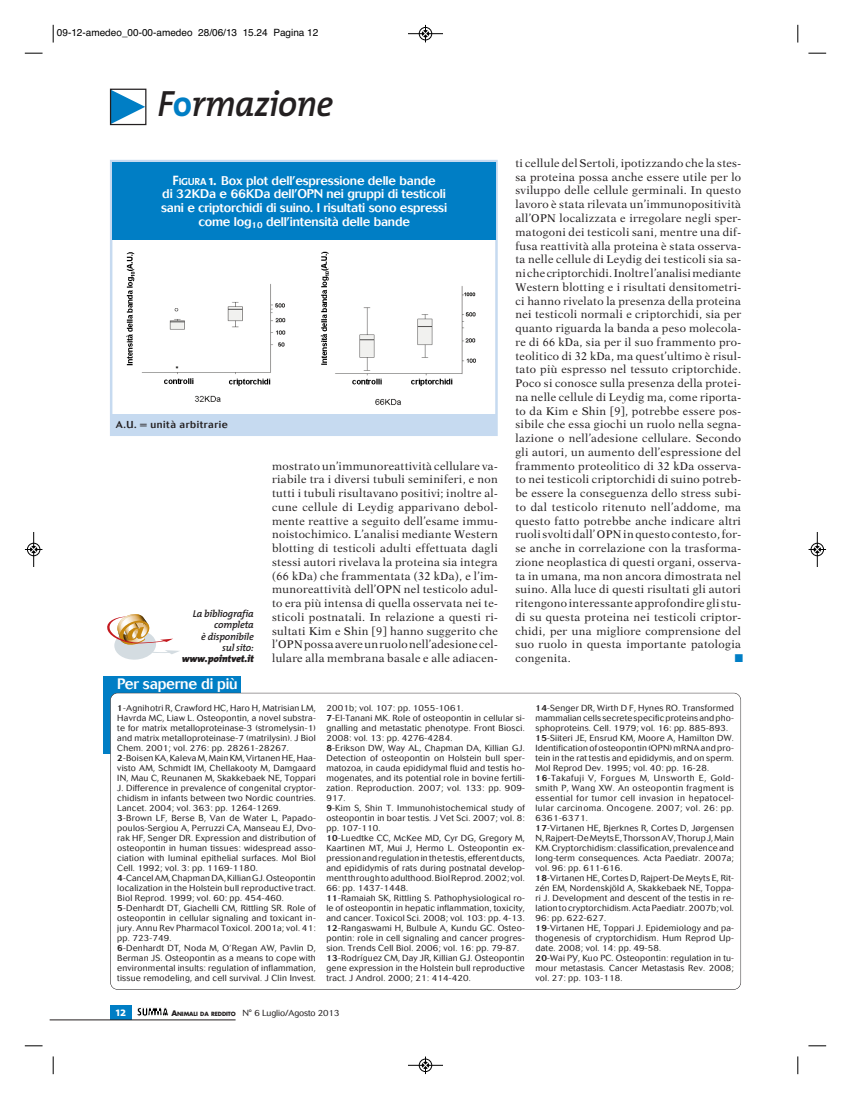
<style>
.page{position:relative;width:851px;height:1099px;background:#fff}
.page>*{position:absolute;margin:0;border:0;box-sizing:border-box;transform-origin:0 0}
.t1{font:italic 600 36.75px "The Mix";letter-spacing:-.02em;color:#231f20;scale:.95 1}
.t2{font:500 15px "Cosmos";letter-spacing:-.015em;color:#fff}
.t3{font:500 12.5px/13.8px "Cosmos";letter-spacing:-.015em;color:#fff;text-align:center}
.t4{font:700 12.5px "The Mix";color:#fff}
.t5{font:11.25px/13.8px "New Aster";letter-spacing:.03em;color:#231f20;text-align:justify}
.t6{font:11.25px "Zapf Dingbats";color:#007ec5}
.t7{font:10px "Helvetica";color:#000}
.t8{font:italic 600 10px/11.2px "The Mix";letter-spacing:-.02em;color:#231f20;text-align:right}
.t9{font:500 10px "Cosmos";letter-spacing:.06em;color:#231f20}
.t10{font:italic 900 10px "The Mix";letter-spacing:-.02em;color:#231f20}
.t11{font:300 8.75px/10px "Cosmos";letter-spacing:.025em;color:#231f20}
.t12{font:300 8.75px "Cosmos";letter-spacing:-.015em;color:#231f20}
.s1{font-weight:700;font-style:normal;color:#007ec5}
.s2{font-family:"The Mix";font-weight:700;font-size:13.75px}
.s3{font-family:"The Mix";font-weight:700;font-size:10.25px}
.s4{font-weight:500}
.s5{font-family:"Futura";font-weight:700;font-size:7.5px}
.s6{font-family:"Futura";font-weight:700;font-size:5.62px}
</style>
<div class="page">
<svg style="left:112px;top:91px;width:32px;height:32px"></svg>
<div style="left:110px;top:89px;width:36px;height:36px;border:1px solid #231f20"></div>
<div style="left:110px;top:1005px;width:21px;height:14px;background:#007ec5"></div>
<hr style="left:50px;top:1019px;width:185px;height:1px;background:#231f20">
<svg style="left:137px;top:1007px;width:31px;height:10px"></svg>
<div style="left:103px;top:676px;width:138px;height:78px;background:#007ec5"></div>
<div style="left:110px;top:693px;width:630px;height:296px;background:#fff;border-radius:7px"></div>
<svg style="left:107px;top:614px;width:72px;height:46px"></svg>
<img style="left:126px;top:251px;width:350px;height:154px">
<div style="left:110px;top:160px;width:387px;height:276px;border:2px solid #c6daf0"></div>
<div style="left:112px;top:162px;width:384px;height:78px;background:#007ec5"></div>
<div style="left:112px;top:414px;width:384px;height:21px;background:#c6daf0"></div>
<svg style="left:53px;top:25px;width:1px;height:18px"></svg>
<svg style="left:25px;top:53px;width:18px;height:1px"></svg>
<svg style="left:797px;top:25px;width:1px;height:18px"></svg>
<svg style="left:808px;top:53px;width:18px;height:1px"></svg>
<svg style="left:53px;top:1056px;width:1px;height:18px"></svg>
<svg style="left:25px;top:1045px;width:18px;height:1px"></svg>
<svg style="left:797px;top:1056px;width:1px;height:18px"></svg>
<svg style="left:808px;top:1045px;width:18px;height:1px"></svg>
<hr style="left:408px;top:33px;width:35px;height:1px;background:#000">
<div style="left:419px;top:27px;width:13px;height:13px;border:1px solid #000;border-radius:50%"></div>
<svg style="left:422px;top:25px;width:6px;height:17px"></svg>
<hr style="left:408px;top:1065px;width:35px;height:1px;background:#000">
<div style="left:419px;top:1058px;width:13px;height:13px;border:1px solid #000;border-radius:50%"></div>
<svg style="left:422px;top:1056px;width:6px;height:18px"></svg>
<hr style="left:33px;top:532px;width:1px;height:35px;background:#000">
<div style="left:27px;top:543px;width:13px;height:13px;border:1px solid #000;border-radius:50%"></div>
<svg style="left:25px;top:546px;width:17px;height:6px"></svg>
<hr style="left:817px;top:532px;width:1px;height:35px;background:#000">
<div style="left:810px;top:543px;width:13px;height:13px;border:1px solid #000;border-radius:50%"></div>
<svg style="left:808px;top:546px;width:17px;height:6px"></svg>
<p class="t7" style="left:57px;top:29px;width:263px">09-12-amedeo_00-00-amedeo 28/06/13 15.24 Pagina 12</p>
<h1 class="t1" style="left:157px;top:88px;width:187px">F<span class="s1">o</span>rmazione</h1>
<h3 class="t3" style="left:161px;top:174px;width:287px"><span class="s2">F</span><span class="s3">IGURA</span> <span class="s2">1.</span> Box plot dell’espressione delle bande<br>di 32KDa e 66KDa dell’OPN nei gruppi di testicoli sani e criptorchidi di suino. I risultati sono espressi come log<sub>10</sub> dell’intensità delle bande</h3>
<p class="t9" style="left:116px;top:420px;width:114px">A.U. = unità arbitrarie</p>
<p class="t8" style="left:193px;top:609px;width:63px">La bibliografia completa<br>è disponibile sul sito:</p>
<p class="t10" style="left:182px;top:654px;width:74px">www.pointvet.it</p>
<p class="t5" style="left:272px;top:459px;width:227px">mostrato un’immunoreattività cellulare va&shy;riabile tra i diversi tubuli seminiferi, e non tutti i tubuli risultavano positivi; inoltre al&shy;cune cellule di Leydig apparivano debol&shy;mente reattive a seguito dell’esame immu&shy;noistochimico. L’analisi mediante Western blotting di testicoli adulti effettuata dagli stessi autori rivelava la proteina sia integra (66 kDa) che frammentata (32 kDa), e l’im&shy;munoreattività dell’OPN nel testicolo adul&shy;to era più intensa di quella osservata nei te&shy;sticoli postnatali. In relazione a questi ri&shy;sultati Kim e Shin [9] hanno suggerito che l’OPN possa avere un ruolo nell’adesione cel&shy;lulare alla membrana basale e alle adiacen-</p>
<p class="t5" style="left:515px;top:157px;width:227px">ti cellule del Sertoli, ipotizzando che la stes&shy;sa proteina possa anche essere utile per lo sviluppo delle cellule germinali. In questo lavoro è stata rilevata un’immunopositività all’OPN localizzata e irregolare negli sper&shy;matogoni dei testicoli sani, mentre una dif&shy;fusa reattività alla proteina è stata osserva&shy;ta nelle cellule di Leydig dei testicoli sia sa&shy;ni che criptorchidi. Inoltre l’analisi mediante Western blotting e i risultati densitometri&shy;ci hanno rivelato la presenza della proteina nei testicoli normali e criptorchidi, sia per quanto riguarda la banda a peso molecola&shy;re di 66 kDa, sia per il suo frammento pro&shy;teolitico di 32 kDa, ma quest’ultimo è risul&shy;tato più espresso nel tessuto criptorchide.<br>Poco si conosce sulla presenza della protei&shy;na nelle cellule di Leydig ma, come riporta&shy;to da Kim e Shin [9], potrebbe essere pos&shy;sibile che essa giochi un ruolo nella segna&shy;lazione o nell’adesione cellulare. Secondo gli autori, un aumento dell’espressione del frammento proteolitico di 32 kDa osserva&shy;to nei testicoli criptorchidi di suino potreb&shy;be essere la conseguenza dello stress subi&shy;to dal testicolo ritenuto nell’addome, ma questo fatto potrebbe anche indicare altri ruoli svolti dall’ OPN in questo contesto, for&shy;se anche in correlazione con la trasforma&shy;zione neoplastica di questi organi, osserva&shy;ta in umana, ma non ancora dimostrata nel suino. Alla luce di questi risultati gli autori ritengono interessante approfondire gli stu&shy;di su questa proteina nei testicoli criptor&shy;chidi, per una migliore comprensione del suo ruolo in questa importante patologia congenita.</p>
<p class="t6" style="left:734px;top:651px;width:10px">■</p>
<h2 class="t2" style="left:117px;top:678px;width:122px">Per saperne di più</h2>
<p class="t11" style="left:117px;top:703px;width:200px"><span class="s4">1</span>-Agnihotri R, Crawford HC, Haro H, Matrisian LM, Havrda MC, Liaw L. Osteopontin, a novel substra&shy;te for matrix metalloproteinase-3 (stromelysin-1) and matrix metalloproteinase-7 (matrilysin). J Biol Chem. 2001; vol. 276: pp. 28261-28267.<br><span class="s4">2</span>-Boisen KA, Kaleva M, Main KM, Virtanen HE, Haa&shy;visto AM, Schmidt IM, Chellakooty M, Damgaard IN, Mau C, Reunanen M, Skakkebaek NE, Toppari J. Difference in prevalence of congenital cryptor&shy;chidism in infants between two Nordic countries.<br>Lancet. 2004; vol. 363: pp. 1264-1269.<br><span class="s4">3</span>-Brown LF, Berse B, Van de Water L, Papado&shy;poulos-Sergiou A, Perruzzi CA, Manseau EJ, Dvo&shy;rak HF, Senger DR. Expression and distribution of osteopontin in human tissues: widespread asso&shy;ciation with luminal epithelial surfaces. Mol Biol Cell. 1992; vol. 3: pp. 1169-1180.<br><span class="s4">4</span>-Cancel AM, Chapman DA, Killian GJ. Osteopontin localization in the Holstein bull reproductive tract.<br>Biol Reprod. 1999; vol. 60: pp. 454-460.<br><span class="s4">5</span>-Denhardt DT, Giachelli CM, Rittling SR. Role of osteopontin in cellular signaling and toxicant in&shy;jury. Annu Rev Pharmacol Toxicol. 2001a; vol. 41: pp. 723-749.<br><span class="s4">6</span>-Denhardt DT, Noda M, O’Regan AW, Pavlin D, Berman JS. Osteopontin as a means to cope with environmental insults: regulation of inflammation, tissue remodeling, and cell survival. J Clin Invest.</p>
<p class="t11" style="left:326px;top:703px;width:200px">2001b; vol. 107: pp. 1055-1061.<br><span class="s4">7</span>-El-Tanani MK. Role of osteopontin in cellular si&shy;gnalling and metastatic phenotype. Front Biosci.<br>2008: vol. 13: pp. 4276-4284.<br><span class="s4">8</span>-Erikson DW, Way AL, Chapman DA, Killian GJ.<br>Detection of osteopontin on Holstein bull sper&shy;matozoa, in cauda epididymal fluid and testis ho&shy;mogenates, and its potential role in bovine fertili&shy;zation. Reproduction. 2007; vol. 133: pp. 909- 917.<br><span class="s4">9</span>-Kim S, Shin T. Immunohistochemical study of osteopontin in boar testis. J Vet Sci. 2007; vol. 8: pp. 107-110.<br><span class="s4">10</span>-Luedtke CC, McKee MD, Cyr DG, Gregory M, Kaartinen MT, Mui J, Hermo L. Osteopontin ex&shy;pression and regulation in the testis, efferent ducts, and epididymis of rats during postnatal develop&shy;ment through to adulthood. Biol Reprod. 2002; vol.<br>66: pp. 1437-1448.<br><span class="s4">11</span>-Ramaiah SK, Rittling S. Pathophysiological ro&shy;le of osteopontin in hepatic inflammation, toxicity, and cancer. Toxicol Sci. 2008; vol. 103: pp. 4-13.<br><span class="s4">12</span>-Rangaswami H, Bulbule A, Kundu GC. Osteo&shy;pontin: role in cell signaling and cancer progres&shy;sion. Trends Cell Biol. 2006; vol. 16: pp. 79-87.<br><span class="s4">13</span>-Rodríguez CM, Day JR, Killian GJ. Osteopontin gene expression in the Holstein bull reproductive tract. J Androl. 2000; 21: 414-420.</p>
<p class="t11" style="left:535px;top:703px;width:200px"><span class="s4">14</span>-Senger DR, Wirth D F, Hynes RO. Transformed mammalian cells secrete specific proteins and pho&shy;sphoproteins. Cell. 1979; vol. 16: pp. 885-893.<br><span class="s4">15</span>-Siiteri JE, Ensrud KM, Moore A, Hamilton DW.<br>Identification of osteopontin (OPN) mRNA and pro&shy;tein in the rat testis and epididymis, and on sperm.<br>Mol Reprod Dev. 1995; vol. 40: pp. 16-28.<br><span class="s4">16</span>-Takafuji V, Forgues M, Unsworth E, Gold&shy;smith P, Wang XW. An osteopontin fragment is essential for tumor cell invasion in hepatocel&shy;lular carcinoma. Oncogene. 2007; vol. 26: pp.<br>6361-6371.<br><span class="s4">17</span>-Virtanen HE, Bjerknes R, Cortes D, Jørgensen N, Rajpert-De Meyts E, Thorsson AV, Thorup J, Main KM. Cryptorchidism: classification, prevalence and long-term consequences. Acta Paediatr. 2007a; vol. 96: pp. 611-616.<br><span class="s4">18</span>-Virtanen HE, Cortes D, Rajpert-De Meyts E, Rit&shy;zén EM, Nordenskjöld A, Skakkebaek NE, Toppa&shy;ri J. Development and descent of the testis in re&shy;lation to cryptorchidism. Acta Paediatr. 2007b; vol.<br>96: pp. 622-627.<br><span class="s4">19</span>-Virtanen HE, Toppari J. Epidemiology and pa&shy;thogenesis of cryptorchidism. Hum Reprod Up&shy;date. 2008; vol. 14: pp. 49-58.<br><span class="s4">20</span>-Wai PY, Kuo PC. Osteopontin: regulation in tu&shy;mour metastasis. Cancer Metastasis Rev. 2008; vol. 27: pp. 103-118.</p>
<h3 class="t4" style="left:116px;top:1006px;width:12px">12</h3>
<p class="t12" style="left:171px;top:1009px;width:170px"><span class="s5">A</span><span class="s6">NIMALI DA REDDITO</span> N° 6 Luglio/Agosto 2013</p>
</div>
